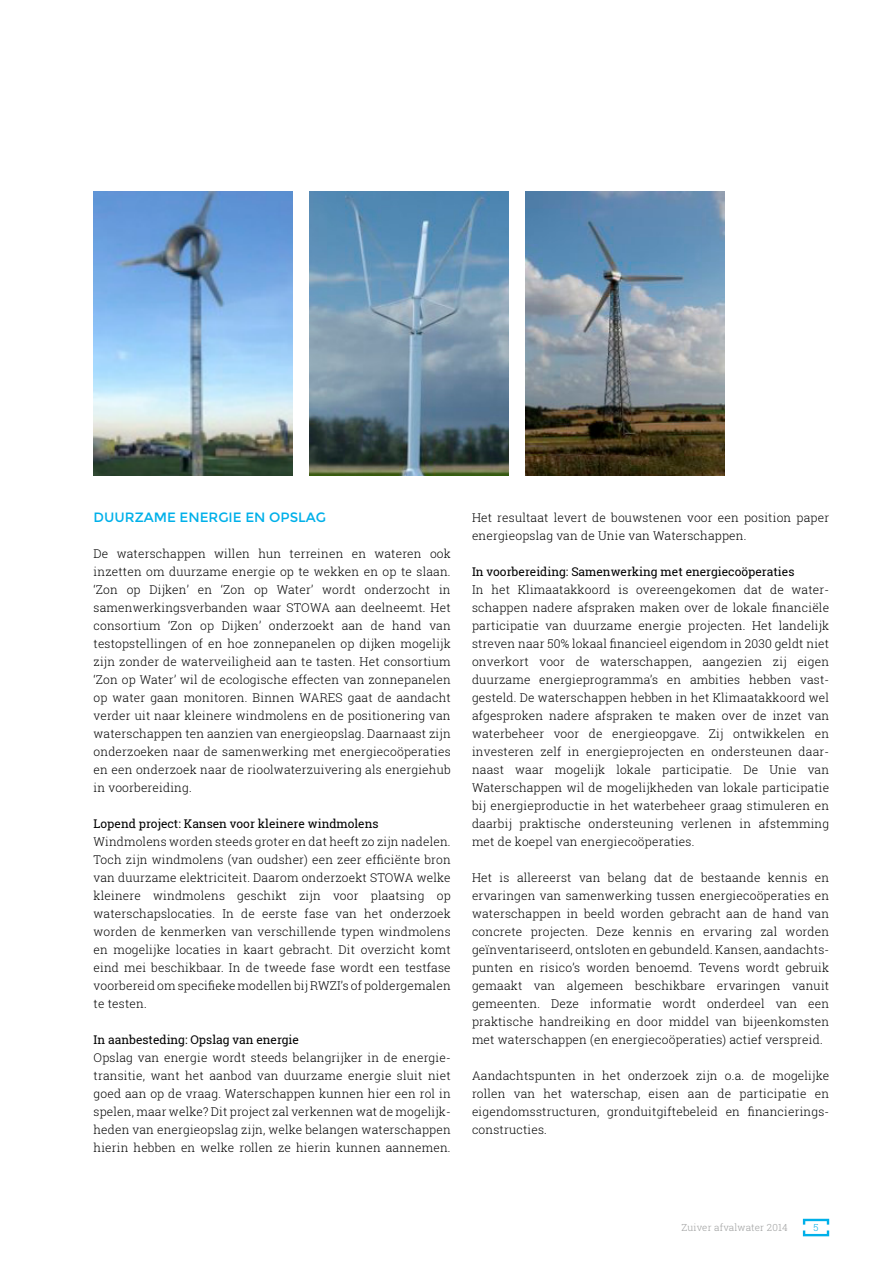
<style>
.page{position:relative;width:893px;height:1263px;background:#fff}
.page>*{position:absolute;margin:0;border:0;box-sizing:border-box;transform-origin:0 0}
.t1{font:13.5px "Montserrat";color:#00b0e9}
.Leestekst{font:300 12px/18px "Roboto Slab";letter-spacing:.015em;color:#000;text-align:justify}
.t2{font:12px "Roboto Slab";color:#000}
.t3{font:300 9.75px "Roboto Slab";letter-spacing:.015em;color:#9c9d9d}
.t4{font:300 9.75px "Roboto Slab";color:#00b0e9}
</style>
<div class="page">
<svg style="left:803px;top:1219px;width:26px;height:5px"></svg>
<svg style="left:803px;top:1230px;width:26px;height:6px"></svg>
<img style="left:310px;top:191px;width:198px;height:284px">
<img style="left:94px;top:191px;width:199px;height:284px">
<img style="left:526px;top:191px;width:199px;height:284px">
<h2 class="t1" style="left:94px;top:509px;width:234px">DUURZAME ENERGIE EN OPSLAG</h2>
<p class="Leestekst" style="left:94px;top:544px;width:359px">De waterschappen willen hun terreinen en wateren ook inzetten om duurzame energie op te wekken en op te slaan. ‘Zon op Dijken’ en ‘Zon op Water’ wordt onderzocht in samenwerkingsverbanden waar STOWA aan deelneemt. Het consortium ‘Zon op Dijken’ onderzoekt aan de hand van testopstellingen of en hoe zonnepanelen op dijken mogelijk zijn zonder de waterveiligheid aan te tasten. Het consortium ‘Zon op Water’ wil de ecologische effecten van zonnepanelen op water gaan monitoren. Binnen WARES gaat de aandacht verder uit naar kleinere windmolens en de positionering van waterschappen ten aanzien van energieopslag. Daarnaast zijn onderzoeken naar de samenwerking met energiecoöperaties en een onderzoek naar de rioolwaterzuivering als energiehub in voorbereiding.</p>
<h4 class="t2" style="left:94px;top:815px;width:286px">Lopend project: Kansen voor kleinere windmolens</h4>
<p class="Leestekst" style="left:94px;top:832px;width:359px">Windmolens worden steeds groter en dat heeft zo zijn nadelen.<br>Toch zijn windmolens (van oudsher) een zeer efficiënte bron van duurzame elektriciteit. Daarom onderzoekt STOWA welke kleinere windmolens geschikt zijn voor plaatsing op waterschapslocaties. In de eerste fase van het onderzoek worden de kenmerken van verschillende typen windmolens en mogelijke locaties in kaart gebracht. Dit overzicht komt eind mei beschikbaar. In de tweede fase wordt een testfase voorbereid om specifieke modellen bij RWZI’s of poldergemalen te testen.</p>
<h4 class="t2" style="left:94px;top:1031px;width:207px">In aanbesteding: Opslag van energie</h4>
<p class="Leestekst" style="left:94px;top:1048px;width:359px">Opslag van energie wordt steeds belangrijker in de energie&shy;transitie, want het aanbod van duurzame energie sluit niet goed aan op de vraag. Waterschappen kunnen hier een rol in spelen, maar welke? Dit project zal verkennen wat de mogelijk&shy;heden van energieopslag zijn, welke belangen waterschappen hierin hebben en welke rollen ze hierin kunnen aannemen.</p>
<p class="Leestekst" style="left:472px;top:508px;width:359px">Het resultaat levert de bouwstenen voor een position paper energieopslag van de Unie van Waterschappen.</p>
<h4 class="t2" style="left:472px;top:563px;width:324px">In voorbereiding: Samenwerking met energiecoöperaties</h4>
<p class="Leestekst" style="left:472px;top:580px;width:359px">In het Klimaatakkoord is overeengekomen dat de water&shy;schappen nadere afspraken maken over de lokale financiële participatie van duurzame energie projecten. Het landelijk streven naar 50% lokaal financieel eigendom in 2030 geldt niet onverkort voor de waterschappen, aangezien zij eigen duurzame energieprogramma’s en ambities hebben vast&shy;gesteld. De waterschappen hebben in het Klimaatakkoord wel afgesproken nadere afspraken te maken over de inzet van waterbeheer voor de energieopgave. Zij ontwikkelen en investeren zelf in energieprojecten en ondersteunen daar&shy;naast waar mogelijk lokale participatie. De Unie van Waterschappen wil de mogelijkheden van lokale participatie bij energieproductie in het waterbeheer graag stimuleren en daarbij praktische ondersteuning verlenen in afstemming met de koepel van energiecoöperaties.</p>
<p class="Leestekst" style="left:472px;top:868px;width:359px">Het is allereerst van belang dat de bestaande kennis en ervaringen van samenwerking tussen energiecoöperaties en waterschappen in beeld worden gebracht aan de hand van concrete projecten. Deze kennis en ervaring zal worden geïnventariseerd, ontsloten en gebundeld. Kansen, aandachts&shy;punten en risico’s worden benoemd. Tevens wordt gebruik gemaakt van algemeen beschikbare ervaringen vanuit gemeenten. Deze informatie wordt onderdeel van een praktische handreiking en door middel van bijeenkomsten met waterschappen (en energiecoöperaties) actief verspreid.</p>
<p class="Leestekst" style="left:472px;top:1066px;width:359px">Aandachtspunten in het onderzoek zijn o.a. de mogelijke rollen van het waterschap, eisen aan de participatie en eigendomsstructuren, gronduitgiftebeleid en financierings&shy;constructies.</p>
<p class="t3" style="left:682px;top:1221px;width:108px">Zuiver afvalwater 2014</p>
<p class="t4" style="left:813px;top:1221px;width:7px">5</p>
</div>
